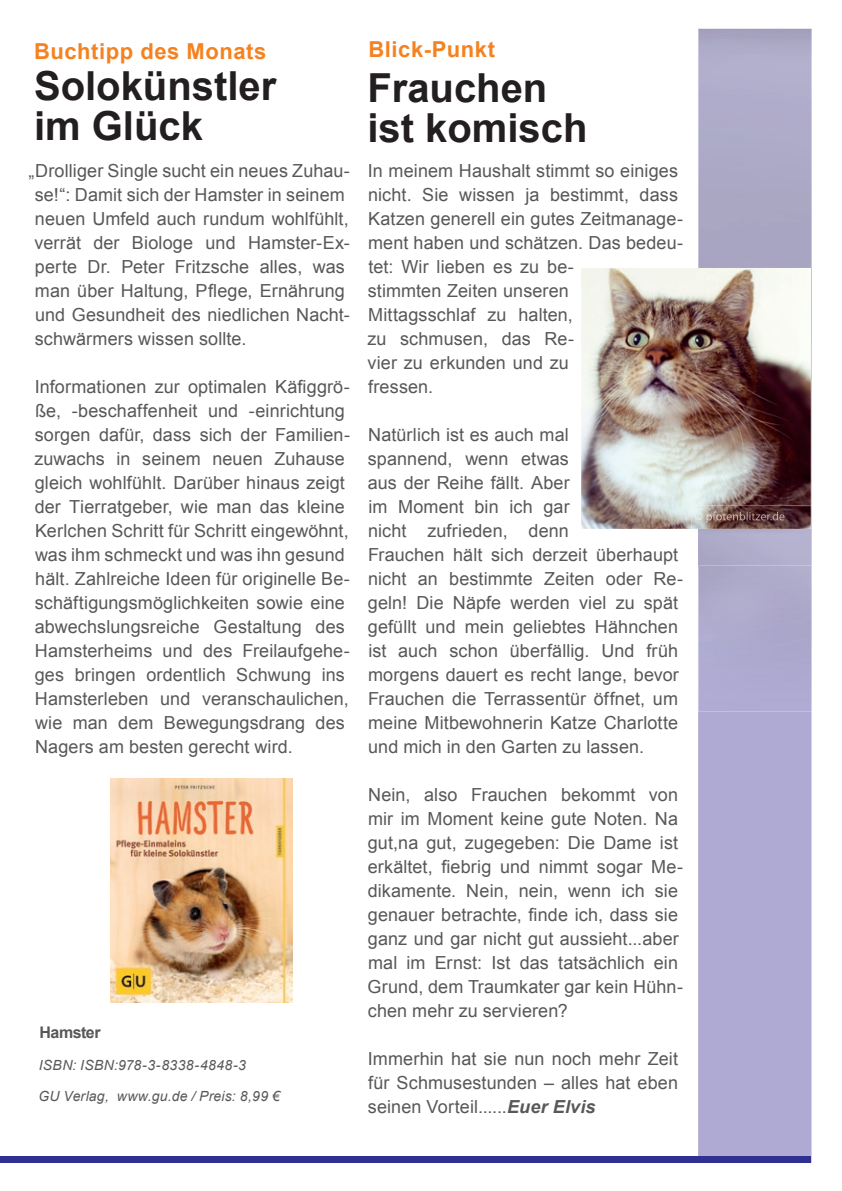
<style>
.page{position:relative;width:842px;height:1191px;background:#fff}
.page>*{position:absolute;margin:0;border:0;box-sizing:border-box;transform-origin:0 0}
.t1{font:700 40px/40px "Arial";color:#231f20}
.t2{font:700 22px "Arial";letter-spacing:.025em;color:#f58220}
.t3{font:18px/24px "Arial";letter-spacing:.005em;color:#57585a}
.t4{font:700 16px "Arial";letter-spacing:-.03em;color:#57585a}
.t5{font:italic 14px "Arial";letter-spacing:.02em;color:#57585a}
.s1{font-weight:700;font-style:italic}
</style>
<div class="page">
<div style="left:698px;top:711px;width:113px;height:446px;background:#afaad3"></div>
<div style="left:0;top:1157px;width:811px;height:6px;background:#2e3092"></div>
<img style="left:698px;top:28px;width:113px;height:683px">
<img style="left:581px;top:268px;width:230px;height:261px">
<img style="left:111px;top:778px;width:182px;height:225px">
<div style="left:698px;top:505px;width:114px;height:60px;background:#b0adcb"></div>
<img style="left:691px;top:505px;width:120px;height:24px">
<img style="left:695px;top:511px;width:89px;height:11px">
<p class="t2" style="left:34px;top:36px;width:234px">Buchtipp des Monats</p>
<p class="t2" style="left:369px;top:35px;width:128px">Blick-Punkt</p>
<h1 class="t1" style="left:34px;top:67px;width:244px">Solokünstler im Glück</h1>
<h1 class="t1" style="left:367px;top:69px;width:222px">Frauchen ist komisch</h1>
<p class="t3" style="left:35px;top:159px;width:317px;text-indent:-6px">„Drolliger Single sucht ein neues Zuhau&shy;se!“: Damit sich der Hamster in seinem neuen Umfeld auch rundum wohlfühlt, verrät der Biologe und Hamster-Ex&shy;perte Dr. Peter Fritzsche alles, was man über Haltung, Pflege, Ernährung und Gesundheit des niedlichen Nacht&shy;schwärmers wissen sollte.</p>
<p class="t3" style="left:34px;top:375px;width:317px">Informationen zur optimalen Käfiggrö&shy;ße, -beschaffenheit und -einrichtung sorgen dafür, dass sich der Familien&shy;zuwachs in seinem neuen Zuhause gleich wohlfühlt. Darüber hinaus zeigt der Tierratgeber, wie man das kleine Kerlchen Schritt für Schritt eingewöhnt, was ihm schmeckt und was ihn gesund hält. Zahlreiche Ideen für originelle Be&shy;schäftigungsmöglichkeiten sowie eine abwechslungsreiche Gestaltung des Hamsterheims und des Freilaufgehe&shy;ges bringen ordentlich Schwung ins Hamsterleben und veranschaulichen, wie man dem Bewegungsdrang des Nagers am besten gerecht wird.</p>
<p class="t4" style="left:39px;top:1022px;width:63px">Hamster</p>
<p class="t5" style="left:39px;top:1055px;width:209px">ISBN: ISBN:978-3-8338-4848-3</p>
<p class="t5" style="left:38px;top:1086px;width:243px">GU Verlag, www.gu.de / Preis: 8,99 €</p>
<p class="t3" style="left:367px;top:159px;width:317px">In meinem Haushalt stimmt so einiges nicht. Sie wissen ja bestimmt, dass<br>Katzen generell ein gutes Zeitmanage&shy;ment haben und schätzen. Das bedeu&shy;tet: Wir lieben es zu be-<br>stimmten Zeiten unseren<br>Mittagsschlaf zu halten,<br>zu schmusen, das Re-<br>vier zu erkunden und zu<br>fressen.</p>
<p class="t3" style="left:368px;top:423px;width:317px">Natürlich ist es auch mal<br>spannend, wenn etwas<br>aus der Reihe fällt. Aber<br>im Moment bin ich gar<br>nicht zufrieden, denn<br>Frauchen hält sich derzeit überhaupt nicht an bestimmte Zeiten oder Re&shy;geln! Die Näpfe werden viel zu spät gefüllt und mein geliebtes Hähnchen ist auch schon überfällig. Und früh morgens dauert es recht lange, bevor<br>Frauchen die Terrassentür öffnet, um meine Mitbewohnerin Katze Charlotte und mich in den Garten zu lassen.</p>
<p class="t3" style="left:367px;top:783px;width:317px">Nein, also Frauchen bekommt von mir im Moment keine gute Noten. Na gut,na gut, zugegeben: Die Dame ist erkältet, fiebrig und nimmt sogar Me&shy;dikamente. Nein, nein, wenn ich sie genauer betrachte, finde ich, dass sie ganz und gar nicht gut aussieht...aber mal im Ernst: Ist das tatsächlich ein Grund, dem Traumkater gar kein Hühn&shy;chen mehr zu servieren?</p>
<p class="t3" style="left:368px;top:1047px;width:312px;text-align:justify">Immerhin hat sie nun noch mehr Zeit für Schmusestunden – alles hat eben seinen Vorteil......<span class="s1">Euer Elvis</span></p>
</div>
